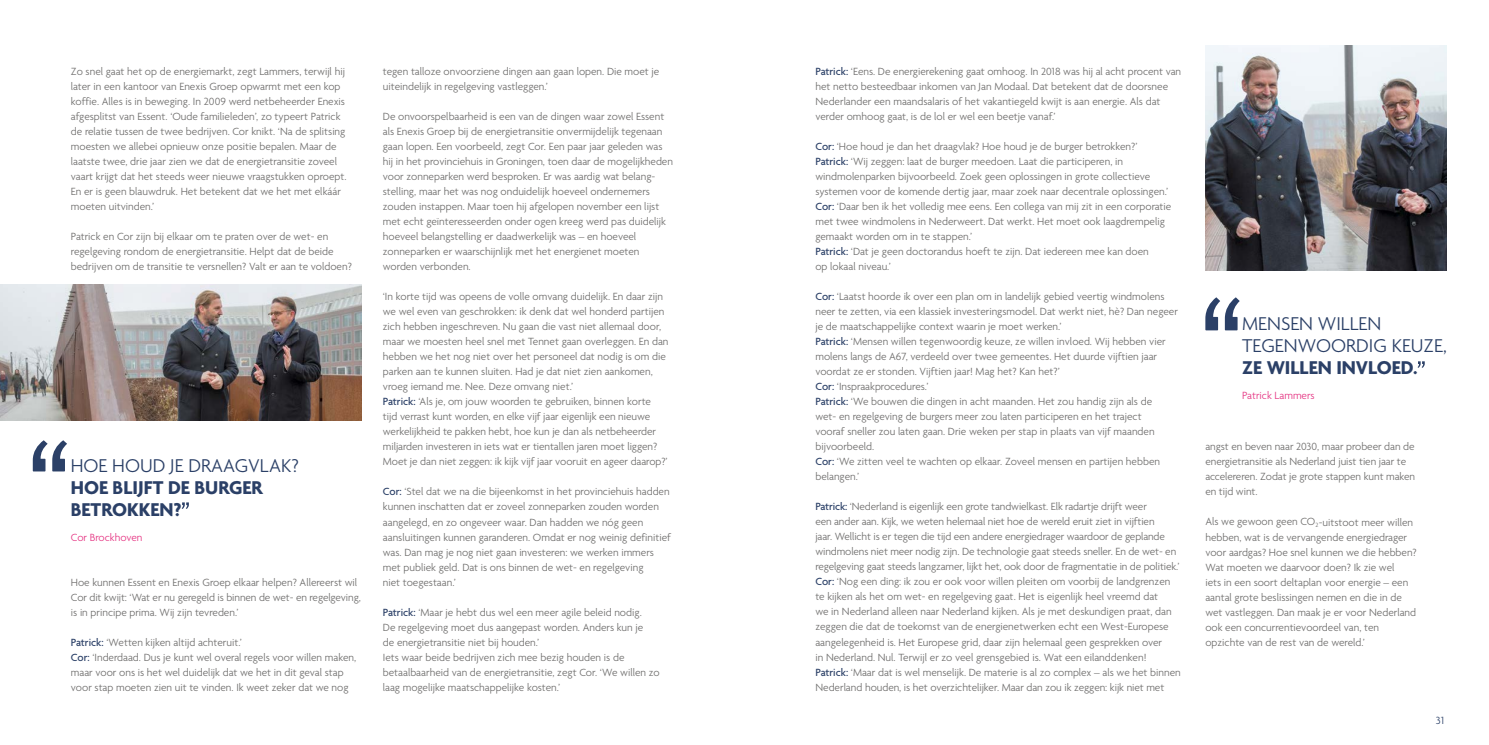
<style>
.page{position:relative;width:1489px;height:745px;background:#fff}
.page>*{position:absolute;margin:0;border:0;box-sizing:border-box;transform-origin:0 0}
.t1{font:300 20px/22px "Agenda";color:#2b4067}
.t2{font:700 20px/22px "Agenda";color:#2b4067}
.t3{font:300 11.25px/15px "Agenda";color:#6e6d6c}
.t4{font:300 11.25px "Agenda";color:#e53482}
.t5{font:300 11.25px "Agenda";color:#2b4067}
.s1{font-weight:500;color:#2b4067}
</style>
<div class="page">
<svg style="left:1418px;top:361px;width:6px;height:6px"></svg>
<svg style="left:1205px;top:297px;width:34px;height:33px"></svg>
<img style="left:1205px;top:45px;width:241px;height:225px">
<img style="left:0;top:285px;width:361px;height:135px">
<svg style="left:182px;top:502px;width:7px;height:6px"></svg>
<svg style="left:33px;top:440px;width:34px;height:31px"></svg>
<p class="t3" style="left:71px;top:65px;width:277px">Zo snel gaat het op de energiemarkt, zegt Lammers, terwijl hij later in een kantoor van Enexis Groep opwarmt met een kop koffie. Alles is in beweging. In 2009 werd netbeheerder Enexis afgesplitst van Essent. ‘Oude familieleden’, zo typeert Patrick de relatie tussen de twee bedrijven. Cor knikt. ‘Na de splitsing moesten we allebei opnieuw onze positie bepalen. Maar de laatste twee, drie jaar zien we dat de energietransitie zoveel vaart krijgt dat het steeds weer nieuwe vraagstukken oproept.<br>En er is geen blauwdruk. Het betekent dat we het met elkáár moeten uitvinden.’</p>
<p class="t3" style="left:71px;top:230px;width:282px">Patrick en Cor zijn bij elkaar om te praten over de wet- en regelgeving rondom de energietransitie. Helpt dat de beide bedrijven om de transitie te versnellen? Valt er aan te voldoen?</p>
<h1 class="t1" style="left:71px;top:455px;width:229px">HOE HOUD JE DRAAGVLAK?</h1>
<h1 class="t2" style="left:71px;top:477px;width:193px">HOE BLIJFT DE BURGER<br>BETROKKEN?</h1>
<p class="t4" style="left:71px;top:530px;width:73px">Cor Brockhoven</p>
<p class="t3" style="left:71px;top:575px;width:291px">Hoe kunnen Essent en Enexis Groep elkaar helpen? Allereerst wil<br>Cor dit kwijt: ‘Wat er nu geregeld is binnen de wet- en regelgeving, is in principe prima. Wij zijn tevreden.’</p>
<p class="t3" style="left:71px;top:635px;width:287px"><span class="s1">Patrick:</span> ‘Wetten kijken altijd achteruit.’<br><span class="s1">Cor:</span> ‘Inderdaad. Dus je kunt wel overal regels voor willen maken, maar voor ons is het wel duidelijk dat we het in dit geval stap voor stap moeten zien uit te vinden. Ik weet zeker dat we nog</p>
<p class="t3" style="left:383px;top:65px;width:278px">tegen talloze onvoorziene dingen aan gaan lopen. Die moet je uiteindelijk in regelgeving vastleggen.’</p>
<p class="t3" style="left:383px;top:110px;width:292px">De onvoorspelbaarheid is een van de dingen waar zowel Essent als Enexis Groep bij de energietransitie onvermijdelijk tegenaan gaan lopen. Een voorbeeld, zegt Cor. Een paar jaar geleden was hij in het provinciehuis in Groningen, toen daar de mogelijkheden voor zonneparken werd besproken. Er was aardig wat belang&shy;stelling, maar het was nog onduidelijk hoeveel ondernemers zouden instappen. Maar toen hij afgelopen november een lijst met echt geïnteresseerden onder ogen kreeg werd pas duidelijk hoeveel belangstelling er daadwerkelijk was – en hoeveel zonneparken er waarschijnlijk met het energienet moeten worden verbonden.</p>
<p class="t3" style="left:383px;top:290px;width:287px">‘In korte tijd was opeens de volle omvang duidelijk. En daar zijn we wel even van geschrokken: ik denk dat wel honderd partijen zich hebben ingeschreven. Nu gaan die vast niet allemaal door, maar we moesten heel snel met Tennet gaan overleggen. En dan hebben we het nog niet over het personeel dat nodig is om die parken aan te kunnen sluiten. Had je dat niet zien aankomen, vroeg iemand me. Nee. Deze omvang niet.’<br><span class="s1">Patrick:</span> ‘Als je, om jouw woorden te gebruiken, binnen korte<br>tijd verrast kunt worden, en elke vijf jaar eigenlijk een nieuwe werkelijkheid te pakken hebt, hoe kun je dan als netbeheerder miljarden investeren in iets wat er tientallen jaren moet liggen?<br>Moet je dan niet zeggen: ik kijk vijf jaar vooruit en ageer daarop?’</p>
<p class="t3" style="left:383px;top:484px;width:289px"><span class="s1">Cor:</span> ‘Stel dat we na die bijeenkomst in het provinciehuis hadden kunnen inschatten dat er zoveel zonneparken zouden worden aangelegd, en zo ongeveer waar. Dan hadden we nóg geen aansluitingen kunnen garanderen. Omdat er nog weinig definitief was. Dan mag je nog niet gaan investeren: we werken immers met publiek geld. Dat is ons binnen de wet- en regelgeving<br>niet toegestaan.’</p>
<p class="t3" style="left:383px;top:604px;width:278px"><span class="s1">Patrick:</span> ‘Maar je hebt dus wel een meer agile beleid nodig.<br>De regelgeving moet dus aangepast worden. Anders kun je<br>de energietransitie niet bij houden.’<br>Iets waar beide bedrijven zich mee bezig houden is de betaalbaarheid van de energietransitie, zegt Cor. ‘We willen zo laag mogelijke maatschappelijke kosten.’</p>
<p class="t3" style="left:815px;top:64px;width:367px"><span class="s1">Patrick:</span> ‘Eens. De energierekening gaat omhoog. In 2018 was hij al acht procent van het netto besteedbaar inkomen van Jan Modaal. Dat betekent dat de doorsnee Nederlander een maandsalaris of het vakantiegeld kwijt is aan energie. Als dat verder omhoog gaat, is de lol er wel een beetje vanaf.’</p>
<p class="t3" style="left:815px;top:139px;width:357px"><span class="s1">Cor:</span> ‘Hoe houd je dan het draagvlak? Hoe houd je de burger betrokken?’ <span class="s1">Patrick:</span> ‘Wij zeggen: laat de burger meedoen. Laat die participeren, in windmolenparken bijvoorbeeld. Zoek geen oplossingen in grote collectieve systemen voor de komende dertig jaar, maar zoek naar decentrale oplossingen.’ <span class="s1">Cor:</span> ‘Daar ben ik het volledig mee eens. Een collega van mij zit in een corporatie met twee windmolens in Nederweert. Dat werkt. Het moet ook laagdrempelig gemaakt worden om in te stappen.’<br><span class="s1">Patrick:</span> ‘Dat je geen doctorandus hoeft te zijn. Dat iedereen mee kan doen<br>op lokaal niveau.’</p>
<p class="t3" style="left:815px;top:289px;width:364px"><span class="s1">Cor:</span> ‘Laatst hoorde ik over een plan om in landelijk gebied veertig windmolens neer te zetten, via een klassiek investeringsmodel. Dat werkt niet, hè? Dan negeer je de maatschappelijke context waarin je moet werken.’<br><span class="s1">Patrick:</span> ‘Mensen willen tegenwoordig keuze, ze willen invloed. Wij hebben vier molens langs de A67, verdeeld over twee gemeentes. Het duurde vijftien jaar voordat ze er stonden. Vijftien jaar! Mag het? Kan het?’<br><span class="s1">Cor:</span> ‘Inspraakprocedures.’<br><span class="s1">Patrick:</span> ‘We bouwen die dingen in acht maanden. Het zou handig zijn als de<br>wet- en regelgeving de burgers meer zou laten participeren en het traject<br>vooraf sneller zou laten gaan. Drie weken per stap in plaats van vijf maanden bijvoorbeeld.<br><span class="s1">Cor:</span> ‘We zitten veel te wachten op elkaar. Zoveel mensen en partijen hebben belangen.’</p>
<p class="t3" style="left:815px;top:499px;width:367px"><span class="s1">Patrick:</span> ‘Nederland is eigenlijk een grote tandwielkast. Elk radartje drijft weer<br>een ander aan. Kijk, we weten helemaal niet hoe de wereld eruit ziet in vijftien<br>jaar. Wellicht is er tegen die tijd een andere energiedrager waardoor de geplande windmolens niet meer nodig zijn. De technologie gaat steeds sneller. En de wet- en regelgeving gaat steeds langzamer, lijkt het, ook door de fragmentatie in de politiek.’ <span class="s1">Cor:</span> ‘Nog een ding: ik zou er ook voor willen pleiten om voorbij de landgrenzen te kijken als het om wet- en regelgeving gaat. Het is eigenlijk heel vreemd dat<br>we in Nederland alleen naar Nederland kijken. Als je met deskundigen praat, dan zeggen die dat de toekomst van de energienetwerken echt een West-Europese aangelegenheid is. Het Europese grid, daar zijn helemaal geen gesprekken over<br>in Nederland. Nul. Terwijl er zo veel grensgebied is. Wat een eilanddenken!<br><span class="s1">Patrick:</span> ‘Maar dat is wel menselijk. De materie is al zo complex – als we het binnen Nederland houden, is het overzichtelijker. Maar dan zou ik zeggen: kijk niet met</p>
<h1 class="t1" style="left:1242px;top:314px;width:206px">MENSEN WILLEN<br>TEGENWOORDIG KEUZE,</h1>
<h1 class="t2" style="left:1242px;top:358px;width:177px">ZE WILLEN INVLOED.</h1>
<p class="t4" style="left:1242px;top:389px;width:74px">Patrick Lammers</p>
<p class="t3" style="left:1205px;top:439px;width:211px">angst en beven naar 2030, maar probeer dan de energietransitie als Nederland juist tien jaar te accelereren. Zodat je grote stappen kunt maken en tijd wint.</p>
<p class="t3" style="left:1205px;top:515px;width:213px">Als we gewoon geen CO<sub>2</sub>-uitstoot meer willen hebben, wat is de vervangende energiedrager voor aardgas? Hoe snel kunnen we die hebben?<br>Wat moeten we daarvoor doen? Ik zie wel<br>iets in een soort deltaplan voor energie – een aantal grote beslissingen nemen en die in de wet vastleggen. Dan maak je er voor Nederland ook een concurrentievoordeel van, ten opzichte van de rest van de wereld.’</p>
<p class="t5" style="left:1435px;top:713px;width:10px">31</p>
</div>
